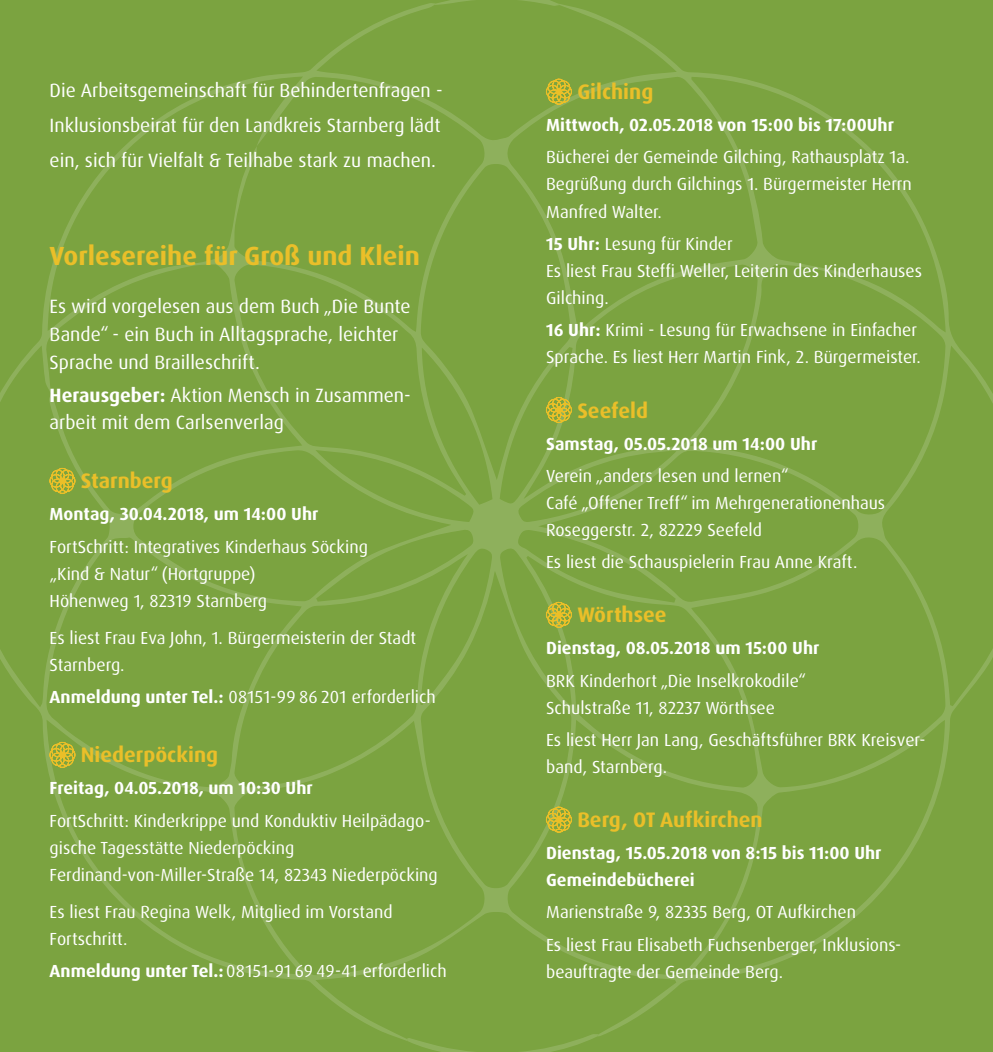
<style>
.page{position:relative;width:993px;height:1052px;background:#fff}
.page>*{position:absolute;margin:0;border:0;box-sizing:border-box;transform-origin:0 0}
.t1{font:700 26.25px "Dax OT";color:#eabf29}
.t2{font:700 21px "Dax OT";color:#eabf29}
.t3{font:19.25px/35px "Dax OT";color:#fff}
.t4{font:17.5px/27.1px "Dax OT";color:#fff}
.t5{font:700 17.5px/27.1px "Dax OT";color:#fff}
.s1{font-weight:700}
</style>
<div class="page">
<div style="left:0;top:3px;width:992px;height:1038px;background:#7ba340"></div>
<svg style="left:406px;top:1033px;width:192px;height:19px;background:#7da444"></svg>
<svg style="left:434px;top:0;width:125px;height:6px"></svg>
<svg style="left:546px;top:79px;width:25px;height:26px"></svg>
<svg style="left:546px;top:397px;width:25px;height:26px"></svg>
<svg style="left:546px;top:602px;width:25px;height:26px"></svg>
<svg style="left:546px;top:807px;width:25px;height:25px"></svg>
<svg style="left:50px;top:468px;width:25px;height:26px"></svg>
<svg style="left:50px;top:742px;width:25px;height:26px"></svg>
<p class="t3" style="left:50px;top:73px;width:394px;text-align:justify">Die Arbeitsgemeinschaft für Behindertenfragen - Inklusionsbeirat für den Landkreis Starnberg lädt ein, sich für Vielfalt &amp; Teilhabe stark zu machen.</p>
<h1 class="t1" style="left:50px;top:239px;width:371px">Vorlesereihe für Groß und Klein</h1>
<p class="t3" style="left:50px;top:292px;width:362px;line-height:28px">Es wird vorgelesen aus dem Buch „Die Bunte<br>Bande“ - ein Buch in Alltagsprache, leichter<br>Sprache und Brailleschrift.</p>
<p class="t3" style="left:50px;top:382px;width:362px;line-height:27.1px"><span class="s1">Herausgeber:</span> Aktion Mensch in Zusammen&shy;arbeit mit dem Carlsenverlag</p>
<p class="t2" style="left:81px;top:467px;width:93px">Starnberg</p>
<p class="t5" style="left:50px;top:501px;width:270px">Montag, 30.04.2018, um 14:00 Uhr</p>
<p class="t4" style="left:50px;top:533px;width:320px">FortSchritt: Integratives Kinderhaus Söcking „Kind &amp; Natur“ (Hortgruppe)<br>Höhenweg 1, 82319 Starnberg</p>
<p class="t4" style="left:50px;top:624px;width:368px">Es liest Frau Eva John, 1. Bürgermeisterin der Stadt<br>Starnberg.</p>
<p class="t4" style="left:50px;top:683px;width:387px"><span class="s1">Anmeldung unter Tel.:</span> 08151-99 86 201 erforderlich</p>
<p class="t2" style="left:81px;top:741px;width:139px">Niederpöcking</p>
<p class="t5" style="left:50px;top:775px;width:264px">Freitag, 04.05.2018, um 10:30 Uhr</p>
<p class="t4" style="left:50px;top:807px;width:389px">FortSchritt: Kinderkrippe und Konduktiv Heilpädago&shy;gische Tagesstätte Niederpöcking<br>Ferdinand-von-Miller-Straße 14, 82343 Niederpöcking</p>
<p class="t4" style="left:50px;top:898px;width:344px">Es liest Frau Regina Welk, Mitglied im Vorstand<br>Fortschritt.</p>
<p class="t4" style="left:50px;top:957px;width:398px"><span class="s1">Anmeldung unter Tel.:</span> 08151-91 69 49-41 erforderlich</p>
<p class="t2" style="left:577px;top:78px;width:77px">Gilching</p>
<p class="t5" style="left:546px;top:112px;width:349px">Mittwoch, 02.05.2018 von 15:00 bis 17:00Uhr</p>
<p class="t4" style="left:546px;top:144px;width:367px">Bücherei der Gemeinde Gilching, Rathausplatz 1a.<br>Begrüßung durch Gilchings 1. Bürgermeister Herrn<br>Manfred Walter.</p>
<p class="t4" style="left:546px;top:230px;width:377px"><span class="s1">15 Uhr:</span> Lesung für Kinder<br>Es liest Frau Steffi Weller, Leiterin des Kinderhauses<br>Gilching.</p>
<p class="t4" style="left:546px;top:317px;width:376px"><span class="s1">16 Uhr:</span> Krimi - Lesung für Erwachsene in Einfacher<br>Sprache. Es liest Herr Martin Fink, 2. Bürgermeister.</p>
<p class="t2" style="left:577px;top:397px;width:72px">Seefeld</p>
<p class="t5" style="left:546px;top:430px;width:272px">Samstag, 05.05.2018 um 14:00 Uhr</p>
<p class="t4" style="left:546px;top:462px;width:340px">Verein „anders lesen und lernen“<br>Café „Offener Treff“ im Mehrgenerationenhaus<br>Roseggerstr. 2, 82229 Seefeld</p>
<p class="t4" style="left:546px;top:548px;width:312px">Es liest die Schauspielerin Frau Anne Kraft.</p>
<p class="t2" style="left:577px;top:601px;width:91px">Wörthsee</p>
<p class="t5" style="left:546px;top:635px;width:275px">Dienstag, 08.05.2018 um 15:00 Uhr</p>
<p class="t4" style="left:546px;top:667px;width:261px">BRK Kinderhort „Die Inselkrokodile“<br>Schulstraße 11, 82237 Wörthsee</p>
<p class="t4" style="left:546px;top:726px;width:381px">Es liest Herr Jan Lang, Geschäftsführer BRK Kreisver&shy;band, Starnberg.</p>
<p class="t2" style="left:577px;top:806px;width:187px">Berg, OT Aufkirchen</p>
<p class="t5" style="left:546px;top:840px;width:337px">Dienstag, 15.05.2018 von 8:15 bis 11:00 Uhr<br>Gemeindebücherei</p>
<p class="t4" style="left:546px;top:896px;width:356px;line-height:32px">Marienstraße 9, 82335 Berg, OT Aufkirchen<br>Es liest Frau Elisabeth Fuchsenberger, Inklusions-</p>
<p class="t4" style="left:546px;top:958px;width:238px">beauftragte der Gemeinde Berg.</p>
</div>
